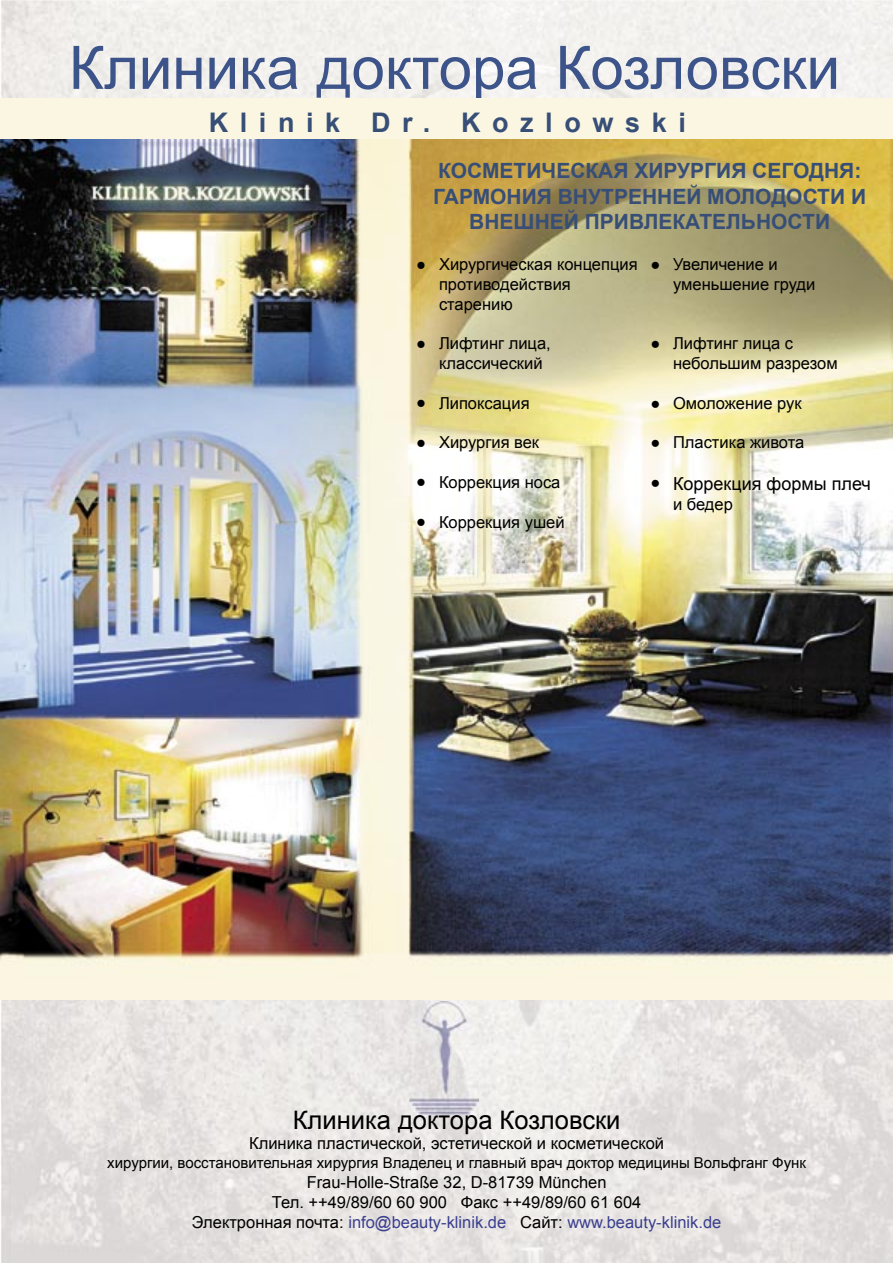
<style>
.page{position:relative;width:893px;height:1263px;background:#fff}
.page>*{position:absolute;margin:0;border:0;box-sizing:border-box;transform-origin:0 0}
.t1{font:60px "Arial";color:#3d548a}
.t2{font:700 27px "Arial";letter-spacing:.43em;color:#374e77}
.t3{font:25.5px "Arial";color:#000}
.t4{font:700 21px/25.2px "Arial";color:#374e77;text-align:center}
.t5{font:18px "Arial";color:#000}
.t6{font:16.5px/19.8px "Arial";color:#000}
.t7{font:16.5px "Times New Roman";color:#000}
.t8{font:15px "Arial";color:#000}
.s1{color:#3a3f8e}
</style>
<div class="page">
<img style="left:474px;top:999px;width:419px;height:107px">
<img style="left:409px;top:1002px;width:70px;height:112px">
<img style="left:1px;top:139px;width:892px;height:860px">
<div style="left:0;top:98px;width:893px;height:41px;background:#faf6e1"></div>
<h1 class="t1" style="left:69px;top:28px;width:773px">Клиника доктора Козловски</h1>
<h2 class="t2" style="left:209px;top:104px;width:479px">Klinik Dr. Kozlowski</h2>
<p class="t4" style="left:433px;top:159px;width:434px">КОСМЕТИЧЕСКАЯ ХИРУРГИЯ СЕГОДНЯ:<br>ГАРМОНИЯ ВНУТРЕННЕЙ МОЛОДОСТИ И<br>ВНЕШНЕЙ ПРИВЛЕКАТЕЛЬНОСТИ</p>
<p class="t7" style="left:416px;top:253px;width:11px">●</p>
<p class="t7" style="left:416px;top:332px;width:11px">●</p>
<p class="t7" style="left:416px;top:392px;width:11px">●</p>
<p class="t7" style="left:416px;top:431px;width:11px">●</p>
<p class="t7" style="left:416px;top:471px;width:11px">●</p>
<p class="t7" style="left:416px;top:510px;width:11px">●</p>
<p class="t6" style="left:439px;top:255px;width:200px">Хирургическая концепция противодействия старению</p>
<p class="t6" style="left:439px;top:334px;width:113px">Лифтинг лица, классический</p>
<p class="t6" style="left:439px;top:393px;width:92px">Липоксация</p>
<p class="t6" style="left:439px;top:433px;width:102px">Хирургия век</p>
<p class="t6" style="left:439px;top:472px;width:123px">Коррекция носа</p>
<p class="t6" style="left:439px;top:512px;width:127px">Коррекция ушей</p>
<p class="t6" style="left:651px;top:255px;width:11px">●</p>
<p class="t6" style="left:673px;top:255px;width:144px">Увеличение и уменьшение груди</p>
<p class="t6" style="left:651px;top:334px;width:11px">●</p>
<p class="t6" style="left:651px;top:393px;width:11px">●</p>
<p class="t6" style="left:651px;top:433px;width:11px">●</p>
<p class="t6" style="left:651px;top:472px;width:11px">●</p>
<p class="t6" style="left:673px;top:334px;width:166px">Лифтинг лица с небольшим разрезом</p>
<p class="t6" style="left:673px;top:393px;width:130px">Омоложение рук</p>
<p class="t6" style="left:673px;top:433px;width:133px">Пластика живота</p>
<p class="t5" style="left:673px;top:472px;width:199px">Коррекция формы плеч</p>
<p class="t6" style="left:673px;top:494px;width:61px">и бедер</p>
<h3 class="t3" style="left:293px;top:1103px;width:329px">Клиника доктора Козловски</h3>
<p class="t6" style="left:249px;top:1133px;width:416px">Клиника пластической, эстетической и косметической</p>
<p class="t8" style="left:107px;top:1153px;width:700px">хирургии, восстановительная хирургия Владелец и главный врач доктор медицины Вольфганг Функ</p>
<p class="t6" style="left:192px;top:1173px;width:531px;text-align:center">Frau-Holle-Straße 32, D-81739 München<br>Тел. ++49/89/60 60 900 Факс ++49/89/60 61 604<br>Электронная почта: <span class="s1">info@beauty-klinik.de</span> Сайт: <span class="s1">www.beauty-klinik.de</span></p>
</div>
